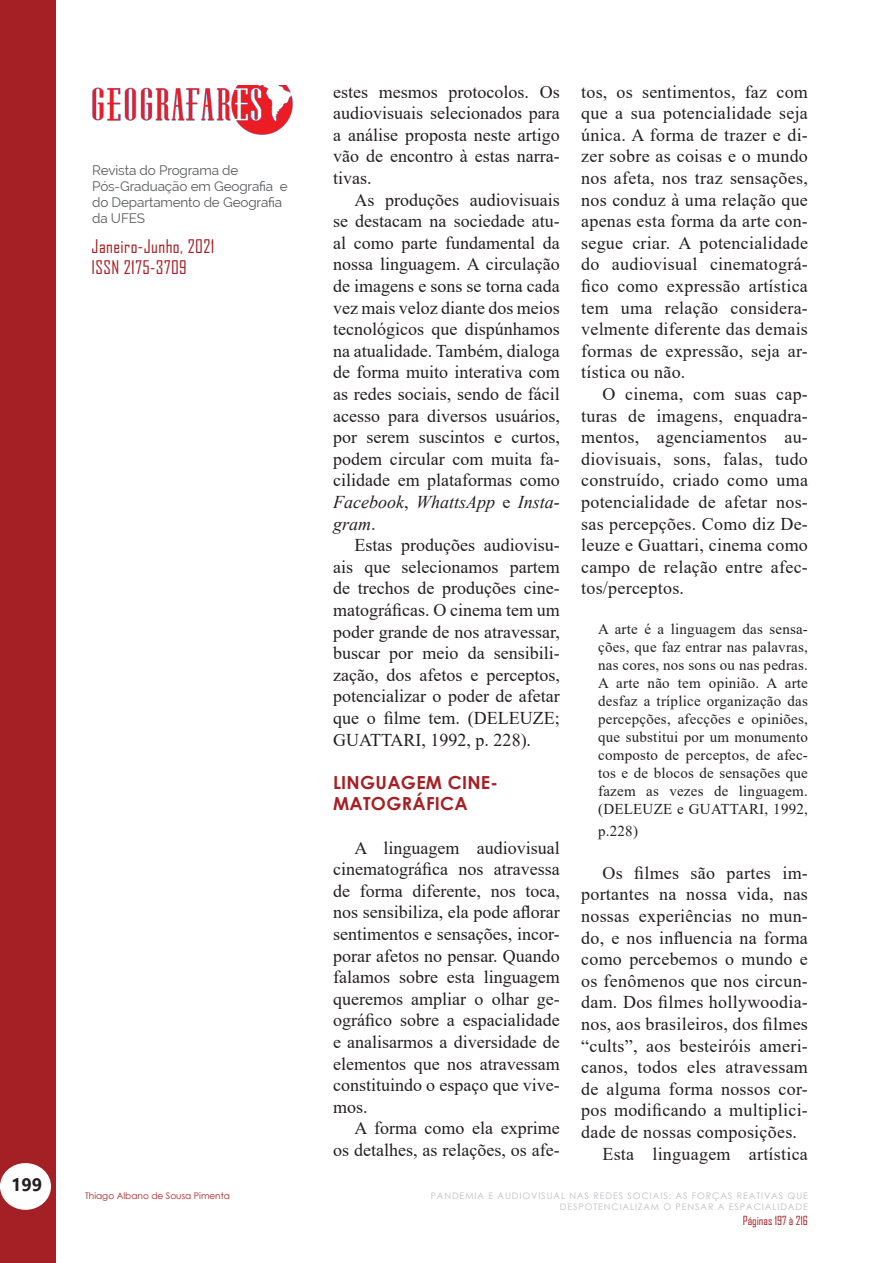
<style>
.page{position:relative;width:893px;height:1263px;background:#fff}
.page>*{position:absolute;margin:0;border:0;box-sizing:border-box;transform-origin:0 0}
.Corpo_do_Texto_Ofici{font:18px/21.6px "Times New Roman";color:#231f20;text-align:justify}
.t1{font:18px/21.6px "Agency FB";letter-spacing:.025em;color:#a52025}
.TÍTULO_CENTURY{font:700 18px/21.6px "Century Gothic";letter-spacing:.015em;color:#a52025}
.t2{font:700 18px "Segoe UI";color:#231f20}
.Corpo_do_Texto_Ofici-2{font:15px/18px "Times New Roman";letter-spacing:.015em;color:#231f20;text-align:justify}
.t3{font:13.5px/16.2px "Raleway";letter-spacing:-.01em;color:#57585a}
.t4{font:12px "Agency FB";color:#a52025}
.t5{font:9px/10.8px "Century Gothic";letter-spacing:.1em;color:#bcbdc0;text-align:right}
.t6{font:9px "Century Gothic";color:#a52025}
.s1{font-style:italic}
</style>
<div class="page">
<div style="left:0;top:0;width:55px;height:1263px;background:#a52025"></div>
<div style="left:1px;top:1164px;width:49px;height:45px;background:#fff;border-radius:50%"></div>
<div style="left:0;top:1163px;width:51px;height:47px;border:2px solid #fff;border-radius:50%"></div>
<img style="left:92px;top:85px;width:201px;height:50px">
<hr style="left:0;top:0;width:1px;height:1263px;background:#a52025">
<p class="t3" style="left:92px;top:162px;width:197px">Revista do Programa de<br>Pós-Graduação em Geografia e do Departamento de Geografia da UFES</p>
<p class="t1" style="left:92px;top:235px;width:124px">Janeiro-Junho, 2021<br>ISSN 2175-3709</p>
<p class="t2" style="left:11px;top:1168px;width:33px">199</p>
<p class="t6" style="left:85px;top:1190px;width:146px">Thiago Albano de Sousa Pimenta</p>
<p class="Corpo_do_Texto_Ofici" style="left:333px;top:80px;width:228px">estes mesmos protocolos. Os audiovisuais selecionados para a análise proposta neste artigo vão de encontro à estas narra&shy;tivas.</p>
<p class="Corpo_do_Texto_Ofici" style="left:333px;top:188px;width:228px;text-indent:21px">As produções audiovisuais se destacam na sociedade atu&shy;al como parte fundamental da nossa linguagem. A circulação de imagens e sons se torna cada vez mais veloz diante dos meios tecnológicos que dispúnhamos na atualidade. Também, dialoga de forma muito interativa com as redes sociais, sendo de fácil acesso para diversos usuários, por serem suscintos e curtos, podem circular com muita fa&shy;cilidade em plataformas como <span class="s1">Facebook</span>, <span class="s1">WhattsApp</span> e <span class="s1">Insta&shy;gram</span>.</p>
<p class="Corpo_do_Texto_Ofici" style="left:333px;top:534px;width:228px;text-indent:21px">Estas produções audiovisu&shy;ais que selecionamos partem de trechos de produções cine&shy;matográficas. O cinema tem um poder grande de nos atravessar, buscar por meio da sensibili&shy;zação, dos afetos e perceptos, potencializar o poder de afetar que o filme tem. (DELEUZE; GUATTARI, 1992, p. 228).</p>
<p class="TÍTULO_CENTURY" style="left:333px;top:771px;width:167px">LINGUAGEM CINE-<br>MATOGRÁFICA</p>
<p class="Corpo_do_Texto_Ofici" style="left:333px;top:836px;width:228px;text-indent:21px">A linguagem audiovisual cinematográfica nos atravessa de forma diferente, nos toca, nos sensibiliza, ela pode aflorar sentimentos e sensações, incor&shy;porar afetos no pensar. Quando falamos sobre esta linguagem queremos ampliar o olhar ge&shy;ográfico sobre a espacialidade e analisarmos a diversidade de elementos que nos atravessam constituindo o espaço que vive&shy;mos.</p>
<p class="Corpo_do_Texto_Ofici" style="left:333px;top:1117px;width:228px;text-align:right">A forma como ela exprime<br>os detalhes, as relações, os afe-</p>
<p class="Corpo_do_Texto_Ofici" style="left:581px;top:80px;width:228px">tos, os sentimentos, faz com que a sua potencialidade seja única. A forma de trazer e di&shy;zer sobre as coisas e o mundo nos afeta, nos traz sensações, nos conduz à uma relação que apenas esta forma da arte con&shy;segue criar. A potencialidade do audiovisual cinematográ&shy;fico como expressão artística tem uma relação considera&shy;velmente diferente das demais formas de expressão, seja ar&shy;tística ou não.</p>
<p class="Corpo_do_Texto_Ofici" style="left:581px;top:383px;width:228px;text-indent:21px">O cinema, com suas cap&shy;turas de imagens, enquadra&shy;mentos, agenciamentos au&shy;diovisuais, sons, falas, tudo construído, criado como uma potencialidade de afetar nos&shy;sas percepções. Como diz De&shy;leuze e Guattari, cinema como campo de relação entre afec&shy;tos/perceptos.</p>
<p class="Corpo_do_Texto_Ofici-2" style="left:598px;top:619px;width:211px">A arte é a linguagem das sensa&shy;ções, que faz entrar nas palavras, nas cores, nos sons ou nas pedras.<br>A arte não tem opinião. A arte desfaz a tríplice organização das percepções, afecções e opiniões, que substitui por um monumento composto de perceptos, de afec&shy;tos e de blocos de sensações que fazem as vezes de linguagem. (DELEUZE e GUATTARI, 1992,</p>
<p class="Corpo_do_Texto_Ofici-2" style="left:598px;top:821px;width:41px">p.228)</p>
<p class="Corpo_do_Texto_Ofici" style="left:581px;top:861px;width:228px;text-indent:21px">Os filmes são partes im&shy;portantes na nossa vida, nas nossas experiências no mun&shy;do, e nos influencia na forma como percebemos o mundo e os fenômenos que nos circun&shy;dam. Dos filmes hollywoodia&shy;nos, aos brasileiros, dos filmes “cults”, aos besteiróis ameri&shy;canos, todos eles atravessam de alguma forma nossos cor&shy;pos modificando a multiplici&shy;dade de nossas composições.</p>
<p class="Corpo_do_Texto_Ofici" style="left:602px;top:1142px;width:207px">Esta linguagem artística</p>
<p class="t5" style="left:431px;top:1190px;width:379px">PANDEMIA E AUDIOVISUAL NAS REDES SOCIAIS: AS FORÇAS REATIVAS QUE<br>DESPOTENCIALIZAM O PENSAR A ESPACIALIDADE</p>
<p class="t4" style="left:743px;top:1213px;width:67px">Páginas 197 à 216</p>
</div>
